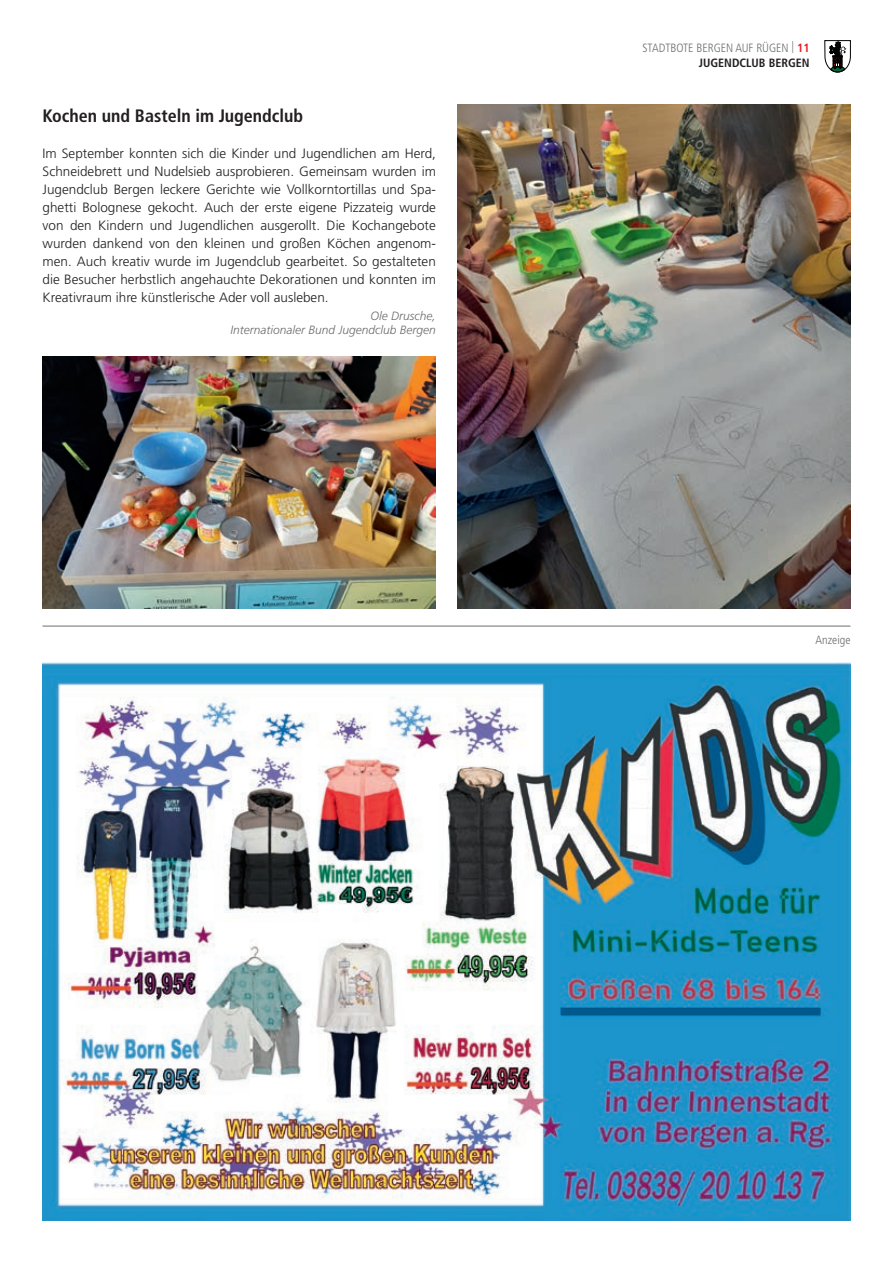
<style>
.page{position:relative;width:893px;height:1263px;background:#fff}
.page>*{position:absolute;margin:0;border:0;box-sizing:border-box;transform-origin:0 0}
.t1{font:700 condensed 18px "Frutiger LT Std";color:#231f20}
.t2{font:300 13.5px/18px "Frutiger LT Std";color:#231f20;text-align:justify}
.t3{font:300 condensed 12px/15px "Frutiger LT Std";color:#6c6d70;text-align:right}
.t4{font:italic 300 12px/14.2px "Frutiger LT Std";color:#6c6d70;text-align:right}
.s1{font-weight:700;color:#ee1d23}
.s2{font-weight:700;color:#231f20}
</style>
<div class="page">
<svg style="left:824px;top:40px;width:27px;height:32px"></svg>
<img style="left:43px;top:662px;width:807px;height:558px">
<hr style="left:43px;top:626px;width:807px;height:1px;background:#6c6d70">
<img style="left:43px;top:356px;width:393px;height:252px">
<img style="left:457px;top:104px;width:393px;height:504px">
<h1 class="t1" style="left:43px;top:105px;width:262px">Kochen und Basteln im Jugendclub</h1>
<p class="t2" style="left:43px;top:145px;width:395px">Im September konnten sich die Kinder und Jugendlichen am Herd, Schneidebrett und Nudelsieb ausprobieren. Gemeinsam wurden im Jugendclub Bergen leckere Gerichte wie Vollkorntortillas und Spa&shy;ghetti Bolognese gekocht. Auch der erste eigene Pizzateig wurde von den Kindern und Jugendlichen ausgerollt. Die Kochangebote wurden dankend von den kleinen und großen Köchen angenom&shy;men. Auch kreativ wurde im Jugendclub gearbeitet. So gestalteten die Besucher herbstlich angehauchte Dekorationen und konnten im Kreativraum ihre künstlerische Ader voll ausleben.</p>
<p class="t4" style="left:231px;top:309px;width:207px">Ole Drusche,<br>Internationaler Bund Jugendclub Bergen</p>
<p class="t3" style="left:642px;top:40px;width:169px">STADTBOTE BERGEN AUF RÜGEN | <span class="s1">11<br></span><span class="s2">JUGENDCLUB BERGEN</span></p>
<p class="t3" style="left:815px;top:633px;width:36px">Anzeige</p>
</div>
